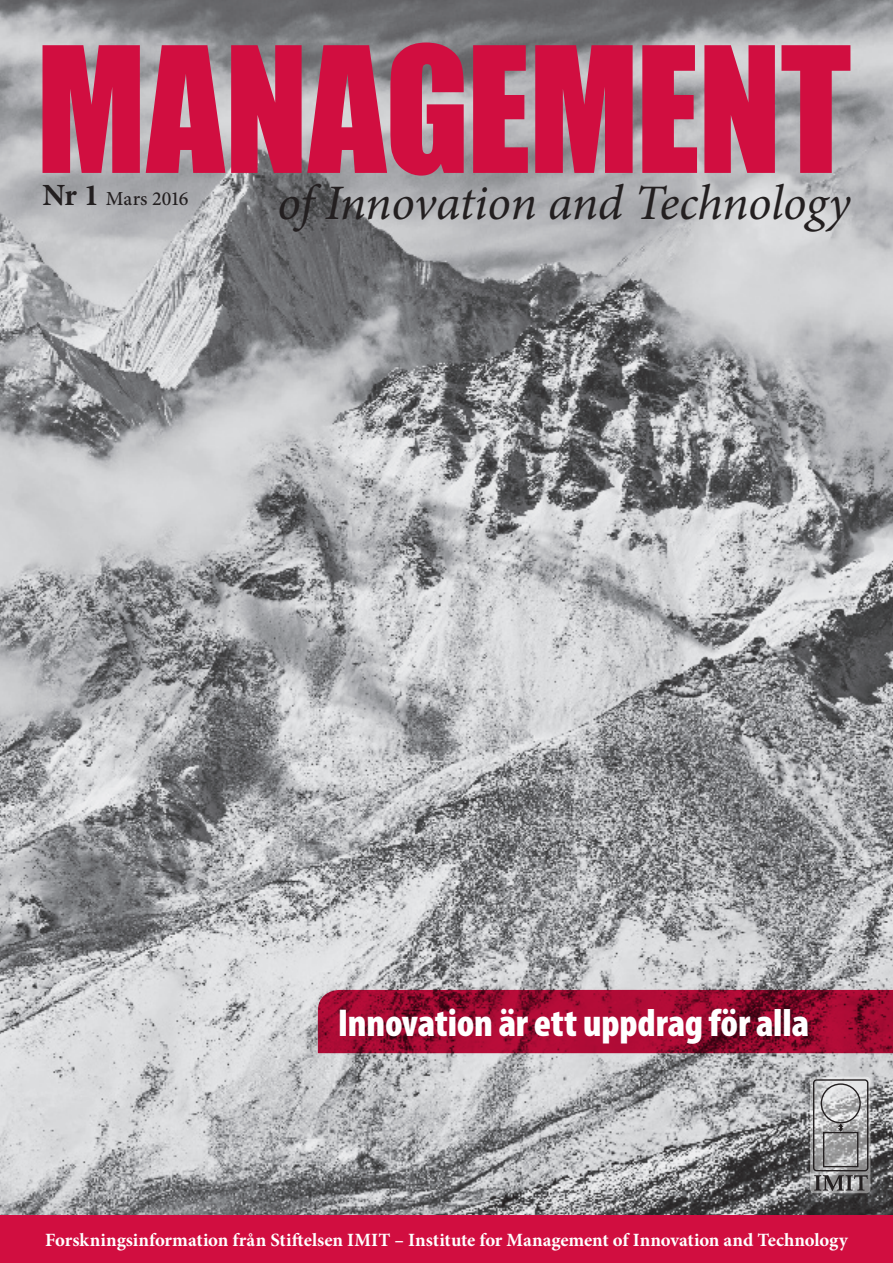
<style>
.page{position:relative;width:893px;height:1263px;background:#fff}
.page>*{position:absolute;margin:0;border:0;box-sizing:border-box;transform-origin:0 0}
.t1{font:italic 49.65px "Minion Pro";letter-spacing:-.01em;color:#231f20}
.t2{font:900 condensed 39px "Myriad Pro";letter-spacing:-.005em;color:#fff}
.t3{font:500 19.95px "Minion Pro";letter-spacing:-.005em;color:#231f20}
.t4{font:700 18.75px "Minion Pro";letter-spacing:-.005em;color:#fff}
.s1{font-weight:700;font-size:30.9px}
</style>
<div class="page">
<img style="left:0;top:0;width:893px;height:1215px">
<div style="left:0;top:1215px;width:893px;height:48px;background:#d10e40"></div>
<svg style="left:43px;top:43px;width:807px;height:133px;background:#c53b5f"></svg>
<svg style="left:318px;top:990px;width:575px;height:63px;background:#980a2f"></svg>
<svg style="left:810px;top:1077px;width:60px;height:116px"></svg>
<svg style="left:812px;top:1078px;width:57px;height:113px;background:#9e9e9f"></svg>
<p class="t3" style="left:43px;top:185px;width:148px"><span class="s1">Nr 1</span> Mars 2016</p>
<h1 class="t1" style="left:277px;top:169px;width:575px">of Innovation and Technology</h1>
<h2 class="t2" style="left:338px;top:998px;width:473px">Innovation är ett uppdrag för alla</h2>
<p class="t4" style="left:45px;top:1227px;width:804px">Forskningsinformation från Stiftelsen IMIT – Institute for Management of Innovation and Technology</p>
</div>
